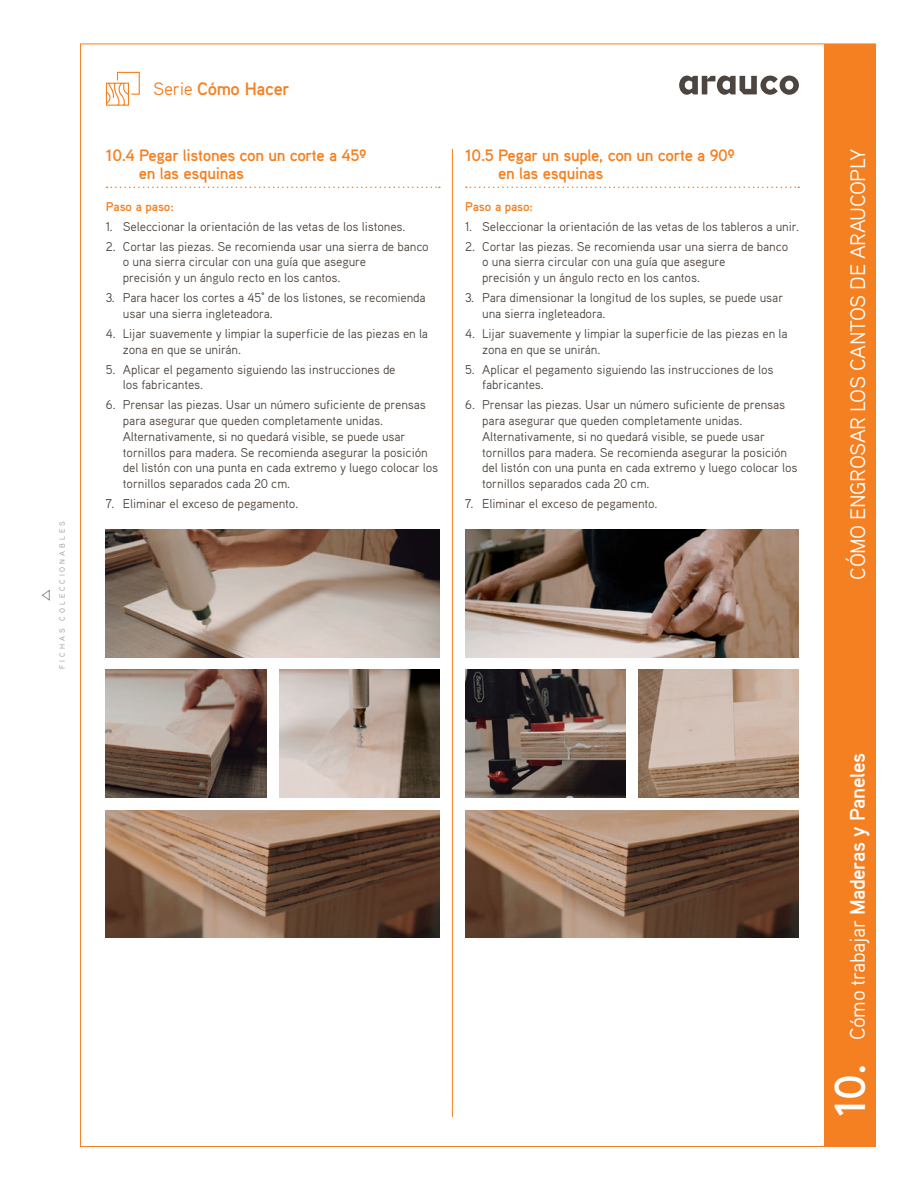
<style>
.page{position:relative;width:918px;height:1188px;background:#fff}
.page>*{position:absolute;margin:0;border:0;box-sizing:border-box;transform-origin:0 0}
.t1{font:21px "Aaux Pro OT";letter-spacing:-.02em;color:#fff}
.t2{font:700 21px "Aaux Pro OT";letter-spacing:-.02em;color:#fff}
.t3{font:700 18px "Aaux Pro OT";letter-spacing:-.02em;color:#f58021}
.t4{font:700 16.5px/18px "Aaux Pro OT";letter-spacing:-.02em;color:#f58021}
.t5{font:12.75px/15.8px "Aaux Pro OT";letter-spacing:-.01em;color:#4d453f}
.t6{font:700 12.75px "Aaux Pro OT";letter-spacing:-.01em;color:#f58021}
.t7{font:7.5px "Aaux Pro OT";letter-spacing:.4em;color:#98928e}
.s1{font-weight:400}
.s2{font-size:43.5px}
</style>
<div class="page">
<div style="left:824px;top:44px;width:51px;height:1103px;background:#f58021"></div>
<svg style="left:679px;top:76px;width:120px;height:19px"></svg>
<svg style="left:41px;top:589px;width:9px;height:12px"></svg>
<svg style="left:105px;top:71px;width:35px;height:35px"></svg>
<svg style="left:107px;top:187px;width:333px;height:1px"></svg>
<svg style="left:466px;top:187px;width:333px;height:1px"></svg>
<img style="left:106px;top:530px;width:334px;height:127px">
<img style="left:106px;top:670px;width:160px;height:127px">
<img style="left:279px;top:670px;width:161px;height:127px">
<img style="left:465px;top:530px;width:334px;height:127px">
<img style="left:465px;top:810px;width:334px;height:128px">
<img style="left:465px;top:670px;width:161px;height:127px">
<img style="left:638px;top:670px;width:161px;height:127px">
<hr style="left:452px;top:149px;width:1px;height:968px;background:#f58021">
<img style="left:106px;top:810px;width:334px;height:128px">
<p class="t7" style="left:58px;top:669px;width:149px;rotate:-90deg">FICHAS COLECCIONABLES</p>
<h2 class="t3" style="left:153px;top:77px;width:138px"><span class="s1">Serie</span> Cómo Hacer</h2>
<p class="t4" style="left:139px;top:146px;width:229px;text-indent:-33px">10.4 Pegar listones con un corte a 45º en las esquinas</p>
<p class="t6" style="left:106px;top:198px;width:69px">Paso a paso:</p>
<p class="t5" style="left:106px;top:218px;width:301px">1. Seleccionar la orientación de las vetas de los listones.</p>
<p class="t5" style="left:123px;top:238px;width:307px;text-indent:-17px">2. Cortar las piezas. Se recomienda usar una sierra de banco o una sierra circular con una guía que asegure<br>precisión y un ángulo recto en los cantos.</p>
<p class="t5" style="left:123px;top:290px;width:304px;text-indent:-17px">3. Para hacer los cortes a 45° de los listones, se recomienda usar una sierra ingleteadora.</p>
<p class="t5" style="left:123px;top:325px;width:307px;text-indent:-17px">4. Lijar suavemente y limpiar la superficie de las piezas en la zona en que se unirán.</p>
<p class="t5" style="left:123px;top:361px;width:274px;text-indent:-17px">5. Aplicar el pegamento siguiendo las instrucciones de los fabricantes.</p>
<p class="t5" style="left:123px;top:397px;width:317px;text-indent:-17px">6. Prensar las piezas. Usar un número suficiente de prensas para asegurar que queden completamente unidas.<br>Alternativamente, si no quedará visible, se puede usar tornillos para madera. Se recomienda asegurar la posición del listón con una punta en cada extremo y luego colocar los tornillos separados cada 20 cm.</p>
<p class="t5" style="left:106px;top:496px;width:194px">7. Eliminar el exceso de pegamento.</p>
<p class="t4" style="left:498px;top:146px;width:238px;text-indent:-33px">10.5 Pegar un suple, con un corte a 90º en las esquinas</p>
<p class="t6" style="left:465px;top:198px;width:69px">Paso a paso:</p>
<p class="t5" style="left:465px;top:218px;width:336px">1. Seleccionar la orientación de las vetas de los tableros a unir.</p>
<p class="t5" style="left:482px;top:238px;width:308px;text-indent:-17px">2. Cortar las piezas. Se recomienda usar una sierra de banco o una sierra circular con una guía que asegure<br>precisión y un ángulo recto en los cantos.</p>
<p class="t5" style="left:482px;top:290px;width:303px;text-indent:-17px">3. Para dimensionar la longitud de los suples, se puede usar una sierra ingleteadora.</p>
<p class="t5" style="left:482px;top:325px;width:307px;text-indent:-17px">4. Lijar suavemente y limpiar la superficie de las piezas en la zona en que se unirán.</p>
<p class="t5" style="left:482px;top:361px;width:293px;text-indent:-17px">5. Aplicar el pegamento siguiendo las instrucciones de los fabricantes.</p>
<p class="t5" style="left:482px;top:397px;width:317px;text-indent:-17px">6. Prensar las piezas. Usar un número suficiente de prensas para asegurar que queden completamente unidas.<br>Alternativamente, si no quedará visible, se puede usar tornillos para madera. Se recomienda asegurar la posición del listón con una punta en cada extremo y luego colocar los tornillos separados cada 20 cm.</p>
<p class="t5" style="left:465px;top:496px;width:194px">7. Eliminar el exceso de pegamento.</p>
<h1 class="t1" style="left:844px;top:580px;width:433px;rotate:-90deg">CÓMO ENGROSAR LOS CANTOS DE ARAUCOPLY</h1>
<h1 class="t2" style="left:844px;top:1117px;width:365px;rotate:-90deg"><span class="s2">10.</span> <span class="s1">Cómo trabajar</span> Maderas y Paneles</h1>
</div>
